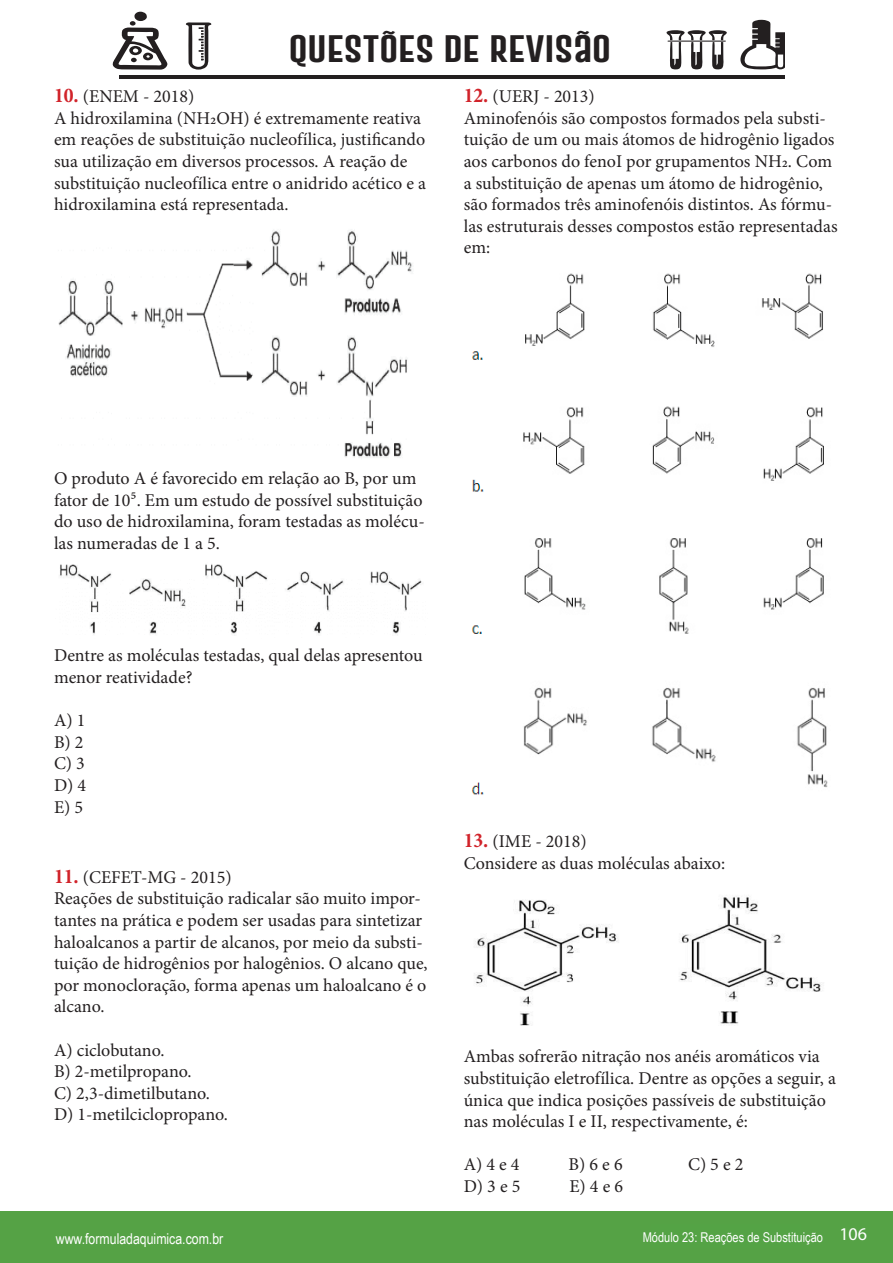
<style>
.page{position:relative;width:893px;height:1263px;background:#fff}
.page>*{position:absolute;margin:0;border:0;box-sizing:border-box;transform-origin:0 0}
.t1{font:27.9px "Gobold Extra 2";color:#231f20;scale:1.33 1}
.t2{font:18px/21.6px "Minion Pro";color:#231f20}
.t3{font:18px "Myriad Pro";color:#fff}
.t4{font:15px "Arial Narrow";color:#fff}
.t5{font:700 13.5px "Arial Narrow";color:#fff}
.t6{font:13.5px "Arial Narrow";color:#fff}
.s1{font-weight:700;font-stretch:condensed;font-size:21px;color:#d1232a}
</style>
<div class="page">
<svg style="left:112px;top:12px;width:55px;height:58px"></svg>
<svg style="left:186px;top:22px;width:25px;height:48px"></svg>
<svg style="left:740px;top:20px;width:44px;height:49px"></svg>
<svg style="left:666px;top:30px;width:61px;height:39px"></svg>
<hr style="left:119px;top:75px;width:665px;height:3px;background:#231f20">
<div style="left:0;top:1211px;width:893px;height:52px;background:#55a245"></div>
<img style="left:58px;top:231px;width:354px;height:227px">
<img style="left:59px;top:564px;width:364px;height:71px">
<img style="left:471px;top:273px;width:357px;height:522px">
<img style="left:474px;top:896px;width:348px;height:130px">
<h1 class="t1" style="left:289px;top:31px;width:244px">QUESTÕES DE REVISÃO</h1>
<p class="t2" style="left:54px;top:86px;width:142px"><span class="s1">10.</span> (ENEM - 2018)</p>
<p class="t2" style="left:54px;top:107px;width:374px">A hidroxilamina (NH2OH) é extremamente reativa em reações de substituição nucleofílica, justificando sua utilização em diversos processos. A reação de substituição nucleofílica entre o anidrido acético e a hidroxilamina está representada.</p>
<p class="t2" style="left:464px;top:86px;width:133px"><span class="s1">12.</span> (UERJ - 2013)</p>
<p class="t2" style="left:464px;top:107px;width:375px">Aminofenóis são compostos formados pela substi&shy;tuição de um ou mais átomos de hidrogênio ligados aos carbonos do fenoI por grupamentos NH2. Com a substituição de apenas um átomo de hidrogênio, são formados três aminofenóis distintos. As fórmu&shy;las estruturais desses compostos estão representadas em:</p>
<p class="t2" style="left:54px;top:468px;width:372px">O produto A é favorecido em relação ao B, por um fator de 10⁵. Em um estudo de possível substituição do uso de hidroxilamina, foram testadas as molécu&shy;las numeradas de 1 a 5.</p>
<p class="t2" style="left:54px;top:645px;width:370px">Dentre as moléculas testadas, qual delas apresentou menor reatividade?</p>
<p class="t2" style="left:54px;top:710px;width:33px">A) 1</p>
<p class="t2" style="left:54px;top:731px;width:31px">B) 2</p>
<p class="t2" style="left:54px;top:753px;width:32px">C) 3</p>
<p class="t2" style="left:54px;top:775px;width:34px">D) 4</p>
<p class="t2" style="left:54px;top:796px;width:31px">E) 5</p>
<p class="t2" style="left:54px;top:866px;width:179px"><span class="s1">11.</span> (CEFET-MG - 2015)</p>
<p class="t2" style="left:54px;top:888px;width:375px">Reações de substituição radicalar são muito impor&shy;tantes na prática e podem ser usadas para sintetizar haloalcanos a partir de alcanos, por meio da substi&shy;tuição de hidrogênios por halogênios. O alcano que, por monocloração, forma apenas um haloalcano é o</p>
<p class="t2" style="left:54px;top:996px;width:52px">alcano.</p>
<p class="t2" style="left:54px;top:1039px;width:112px">A) ciclobutano.</p>
<p class="t2" style="left:54px;top:1061px;width:139px">B) 2-metilpropano.</p>
<p class="t2" style="left:54px;top:1082px;width:157px">C) 2,3-dimetilbutano.</p>
<p class="t2" style="left:54px;top:1104px;width:175px">D) 1-metilciclopropano.</p>
<p class="t2" style="left:464px;top:831px;width:124px"><span class="s1">13.</span> (IME - 2018)</p>
<p class="t2" style="left:464px;top:852px;width:263px">Considere as duas moléculas abaixo:</p>
<p class="t2" style="left:464px;top:1046px;width:374px">Ambas sofrerão nitração nos anéis aromáticos via substituição eletrofílica. Dentre as opções a seguir, a única que indica posições passíveis de substituição nas moléculas I e II, respectivamente, é:</p>
<p class="t2" style="left:464px;top:1154px;width:57px">A) 4 e 4</p>
<p class="t2" style="left:569px;top:1154px;width:56px">B) 6 e 6</p>
<p class="t2" style="left:688px;top:1154px;width:57px">C) 5 e 2</p>
<p class="t2" style="left:464px;top:1175px;width:58px">D) 3 e 5</p>
<p class="t2" style="left:569px;top:1175px;width:55px">E) 4 e 6</p>
<p class="t5" style="left:577px;top:1227px;width:224px">Módulo 5 - Introduçã à Química Orgânica</p>
<p class="t3" style="left:839px;top:1223px;width:29px">106</p>
<p class="t5" style="left:652px;top:1226px;width:149px">Módulo 6 - Hidrocarbonetos</p>
<p class="t4" style="left:56px;top:1228px;width:169px">www.formuladaquimica.com.br</p>
<p class="t6" style="left:643px;top:1227px;width:182px">Módulo 23: Reações de Substituição</p>
</div>
